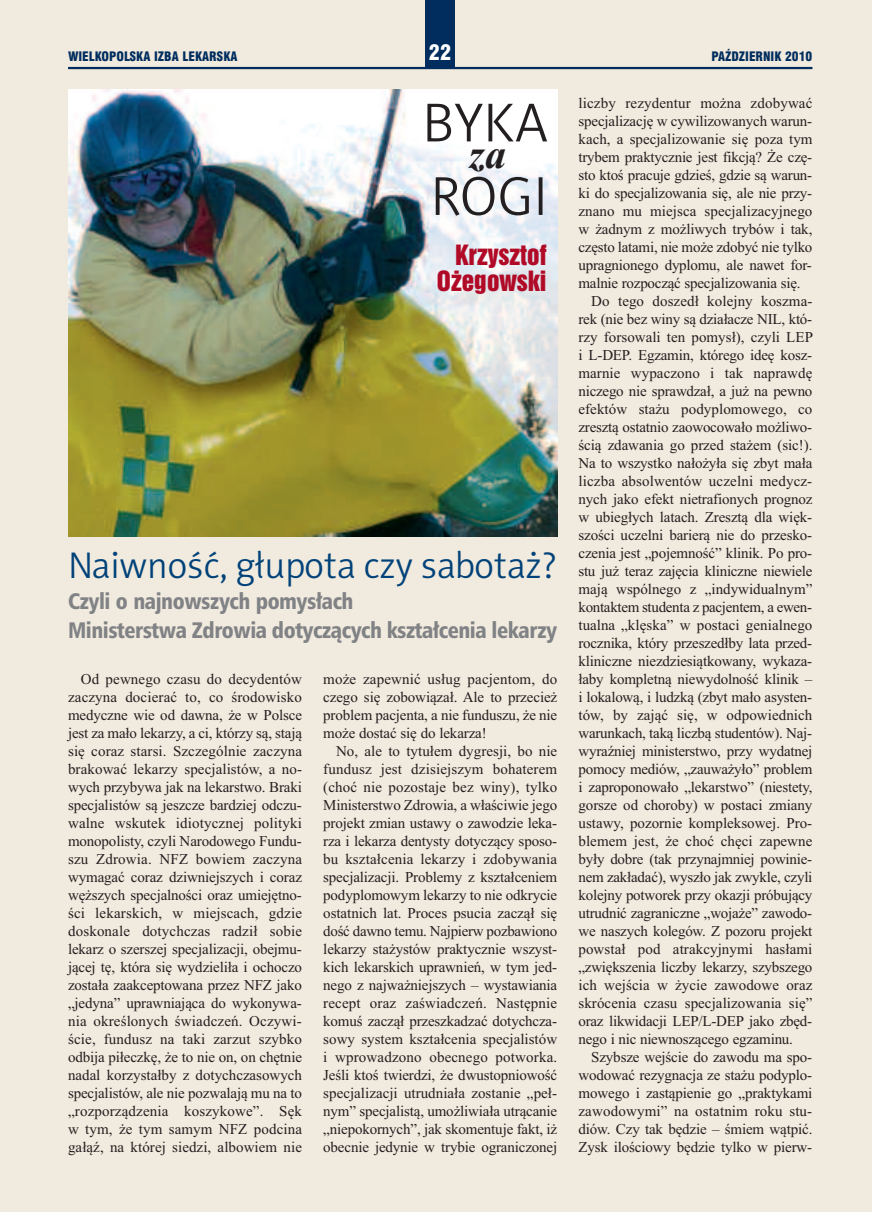
<style>
.page{position:relative;width:872px;height:1212px;background:#f1eade}
.page>*{position:absolute;margin:0;border:0;box-sizing:border-box;transform-origin:0 0}
.t1{font:55.5px/73.5px "Naomi Sans EFNTT Light";color:#231f20}
.t2{font:italic 700 42px "Times New Roman";color:#231f20}
.t3{font:37.5px "Naomi Sans EFNTT Light";letter-spacing:-.005em;color:#004279}
.t4{font:25.5px/25.5px "Swis 921 EU";color:#b00a27;text-align:right}
.t5{font:22.5px/28.5px "Humnst 777 Blk Cn EU";letter-spacing:-.02em;color:#808285}
.t6{font:21px "Swis 721 Blk Cn EU";color:#fff}
.t7{font:15px/18px "Times New Roman";letter-spacing:-.01em;color:#231f20;text-align:justify}
.t8{font:15px "Times New Roman";letter-spacing:.01em;color:#231f20}
.t9{font:12.75px "Swis 721 Blk Cn EU";color:#002d5e}
</style>
<div class="page">
<hr style="left:68px;top:67px;width:744px;height:2px;background:#002d5e">
<div style="left:425px;top:0;width:30px;height:68px;background:#002d5e"></div>
<img style="left:68px;top:89px;width:489px;height:447px">
<p class="t9" style="left:68px;top:48px;width:171px">WIELKOPOLSKA IZBA LEKARSKA</p>
<h3 class="t6" style="left:429px;top:40px;width:24px">22</h3>
<p class="t9" style="left:711px;top:48px;width:102px">PAŹDZIERNIK 2010</p>
<h1 class="t1" style="left:422px;top:86px;width:127px">BYKA<br>ROGI</h1>
<h2 class="t2" style="left:469px;top:129px;width:39px">za</h2>
<h3 class="t4" style="left:437px;top:242px;width:111px">Krzysztof<br>Ożegowski</h3>
<h3 class="t3" style="left:68px;top:543px;width:490px">Naiwność, głupota czy sabotaż?</h3>
<h3 class="t5" style="left:68px;top:587px;width:490px">Czyli o najnowszych pomysłach<br>Ministerstwa Zdrowia dotyczących kształcenia lekarzy</h3>
<p class="t7" style="left:68px;top:670px;width:235px;text-indent:13px">Od pewnego czasu do decydentów zaczyna docierać to, co środowisko medyczne wie od dawna, że w Polsce jest za mało lekarzy, a ci, którzy są, stają się coraz starsi. Szczególnie zaczyna brakować lekarzy specjalistów, a no&shy;wych przybywa jak na lekarstwo. Braki specjalistów są jeszcze bardziej odczu&shy;walne wskutek idiotycznej polityki monopolisty, czyli Narodowego Fundu&shy;szu Zdrowia. NFZ bowiem zaczyna wymagać coraz dziwniejszych i coraz węższych specjalności oraz umiejętno&shy;ści lekarskich, w miejscach, gdzie doskonale dotychczas radził sobie lekarz o szerszej specjalizacji, obejmu&shy;jącej tę, która się wydzieliła i ochoczo została zaakceptowana przez NFZ jako „jedyna” uprawniająca do wykonywa&shy;nia określonych świadczeń. Oczywi&shy;ście, fundusz na taki zarzut szybko odbija piłeczkę, że to nie on, on chętnie nadal korzystałby z dotychczasowych specjalistów, ale nie pozwalają mu na to „rozporządzenia koszykowe”. Sęk w tym, że tym samym NFZ podcina gałąź, na której siedzi, albowiem nie</p>
<p class="t7" style="left:323px;top:670px;width:235px">może zapewnić usług pacjentom, do czego się zobowiązał. Ale to przecież problem pacjenta, a nie funduszu, że nie może dostać się do lekarza!</p>
<p class="t7" style="left:323px;top:742px;width:235px;text-indent:13px">No, ale to tytułem dygresji, bo nie fundusz jest dzisiejszym bohaterem (choć nie pozostaje bez winy), tylko Ministerstwo Zdrowia, a właściwie jego projekt zmian ustawy o zawodzie leka&shy;rza i lekarza dentysty dotyczący sposo&shy;bu kształcenia lekarzy i zdobywania specjalizacji. Problemy z kształceniem podyplomowym lekarzy to nie odkrycie ostatnich lat. Proces psucia zaczął się dość dawno temu. Najpierw pozbawiono lekarzy stażystów praktycznie wszyst&shy;kich lekarskich uprawnień, w tym jed&shy;nego z najważniejszych – wystawiania recept oraz zaświadczeń. Następnie komuś zaczął przeszkadzać dotychcza&shy;sowy system kształcenia specjalistów i wprowadzono obecnego potworka.<br>Jeśli ktoś twierdzi, że dwustopniowość specjalizacji utrudniała zostanie „peł&shy;nym” specjalistą, umożliwiała utrącanie „niepokornych”, jak skomentuje fakt, iż obecnie jedynie w trybie ograniczonej</p>
<p class="t8" style="left:578px;top:94px;width:235px">liczby rezydentur można zdobywać</p>
<p class="t7" style="left:578px;top:112px;width:235px">specjalizację w cywilizowanych warun-</p>
<p class="t7" style="left:578px;top:130px;width:235px">kach, a specjalizowanie się poza tym</p>
<p class="t7" style="left:578px;top:148px;width:235px">trybem praktycznie jest fikcją? Że czę-</p>
<p class="t7" style="left:578px;top:166px;width:235px">sto ktoś pracuje gdzieś, gdzie są warun-</p>
<p class="t7" style="left:578px;top:184px;width:235px">ki do specjalizowania się, ale nie przy-</p>
<p class="t7" style="left:578px;top:202px;width:235px">znano mu miejsca specjalizacyjnego</p>
<p class="t7" style="left:578px;top:220px;width:235px">w żadnym z możliwych trybów i tak,</p>
<p class="t7" style="left:578px;top:238px;width:235px">często latami, nie może zdobyć nie tylko</p>
<p class="t7" style="left:578px;top:256px;width:235px">upragnionego dyplomu, ale nawet for-</p>
<p class="t7" style="left:578px;top:274px;width:224px">malnie rozpocząć specjalizowania się.</p>
<p class="t7" style="left:591px;top:292px;width:223px">Do tego doszedł kolejny koszma-</p>
<p class="t7" style="left:578px;top:310px;width:235px">rek (nie bez winy są działacze NIL, któ-</p>
<p class="t7" style="left:578px;top:328px;width:236px">rzy forsowali ten pomysł), czyli LEP</p>
<p class="t7" style="left:578px;top:346px;width:235px">i L-DEP. Egzamin, którego ideę kosz-</p>
<p class="t7" style="left:578px;top:364px;width:235px">marnie wypaczono i tak naprawdę</p>
<p class="t7" style="left:578px;top:382px;width:235px">niczego nie sprawdzał, a już na pewno</p>
<p class="t7" style="left:578px;top:400px;width:235px">efektów stażu podyplomowego, co</p>
<p class="t7" style="left:578px;top:418px;width:235px">zresztą ostatnio zaowocowało możliwo-</p>
<p class="t7" style="left:578px;top:436px;width:235px">ścią zdawania go przed stażem (sic!).</p>
<p class="t7" style="left:578px;top:454px;width:235px">Na to wszystko nałożyła się zbyt mała</p>
<p class="t8" style="left:578px;top:472px;width:235px">liczba absolwentów uczelni medycz-</p>
<p class="t7" style="left:578px;top:490px;width:235px">nych jako efekt nietrafionych prognoz</p>
<p class="t7" style="left:578px;top:508px;width:235px">w ubiegłych latach. Zresztą dla więk-</p>
<p class="t7" style="left:578px;top:526px;width:235px">szości uczelni barierą nie do przesko-</p>
<p class="t7" style="left:578px;top:544px;width:235px">czenia jest „pojemność” klinik. Po pro-</p>
<p class="t7" style="left:578px;top:562px;width:235px">stu już teraz zajęcia kliniczne niewiele</p>
<p class="t7" style="left:578px;top:580px;width:235px">mają wspólnego z „indywidualnym”</p>
<p class="t7" style="left:578px;top:598px;width:235px">kontaktem studenta z pacjentem, a ewen-</p>
<p class="t7" style="left:578px;top:616px;width:235px">tualna „klęska” w postaci genialnego</p>
<p class="t7" style="left:578px;top:634px;width:235px">rocznika, który przeszedłby lata przed-</p>
<p class="t7" style="left:578px;top:652px;width:235px">kliniczne niezdziesiątkowany, wykaza-</p>
<p class="t7" style="left:578px;top:670px;width:235px">łaby kompletną niewydolność klinik –</p>
<p class="t7" style="left:578px;top:688px;width:235px">i lokalową, i ludzką (zbyt mało asysten-</p>
<p class="t7" style="left:578px;top:706px;width:235px">tów, by zająć się, w odpowiednich</p>
<p class="t7" style="left:578px;top:724px;width:235px">warunkach, taką liczbą studentów). Naj-</p>
<p class="t7" style="left:578px;top:742px;width:235px">wyraźniej ministerstwo, przy wydatnej</p>
<p class="t7" style="left:578px;top:760px;width:235px">pomocy mediów, „zauważyło” problem</p>
<p class="t7" style="left:578px;top:778px;width:235px">i zaproponowało „lekarstwo” (niestety,</p>
<p class="t7" style="left:578px;top:796px;width:235px">gorsze od choroby) w postaci zmiany</p>
<p class="t7" style="left:578px;top:814px;width:235px">ustawy, pozornie kompleksowej. Pro-</p>
<p class="t7" style="left:578px;top:832px;width:235px">blemem jest, że choć chęci zapewne</p>
<p class="t7" style="left:578px;top:850px;width:235px">były dobre (tak przynajmniej powinie-</p>
<p class="t7" style="left:578px;top:868px;width:235px">nem zakładać), wyszło jak zwykle, czyli</p>
<p class="t7" style="left:578px;top:886px;width:235px">kolejny potworek przy okazji próbujący</p>
<p class="t7" style="left:578px;top:904px;width:235px">utrudnić zagraniczne „wojaże” zawodo-</p>
<p class="t7" style="left:578px;top:922px;width:235px">we naszych kolegów. Z pozoru projekt</p>
<p class="t7" style="left:578px;top:940px;width:235px">powstał pod atrakcyjnymi hasłami</p>
<p class="t7" style="left:578px;top:958px;width:235px">„zwiększenia liczby lekarzy, szybszego</p>
<p class="t7" style="left:578px;top:976px;width:235px">ich wejścia w życie zawodowe oraz</p>
<p class="t7" style="left:578px;top:994px;width:235px">skrócenia czasu specjalizowania się”</p>
<p class="t7" style="left:578px;top:1012px;width:235px">oraz likwidacji LEP/L-DEP jako zbęd-</p>
<p class="t7" style="left:578px;top:1030px;width:216px">nego i nic niewnoszącego egzaminu.</p>
<p class="t7" style="left:591px;top:1048px;width:222px">Szybsze wejście do zawodu ma spo-</p>
<p class="t7" style="left:578px;top:1066px;width:235px">wodować rezygnacja ze stażu podyplo-</p>
<p class="t7" style="left:578px;top:1084px;width:235px">mowego i zastąpienie go „praktykami</p>
<p class="t8" style="left:578px;top:1102px;width:235px">zawodowymi” na ostatnim roku stu-</p>
<p class="t7" style="left:578px;top:1120px;width:235px">diów. Czy tak będzie – śmiem wątpić.</p>
<p class="t7" style="left:578px;top:1138px;width:235px">Zysk ilościowy będzie tylko w pierw-</p>
</div>
